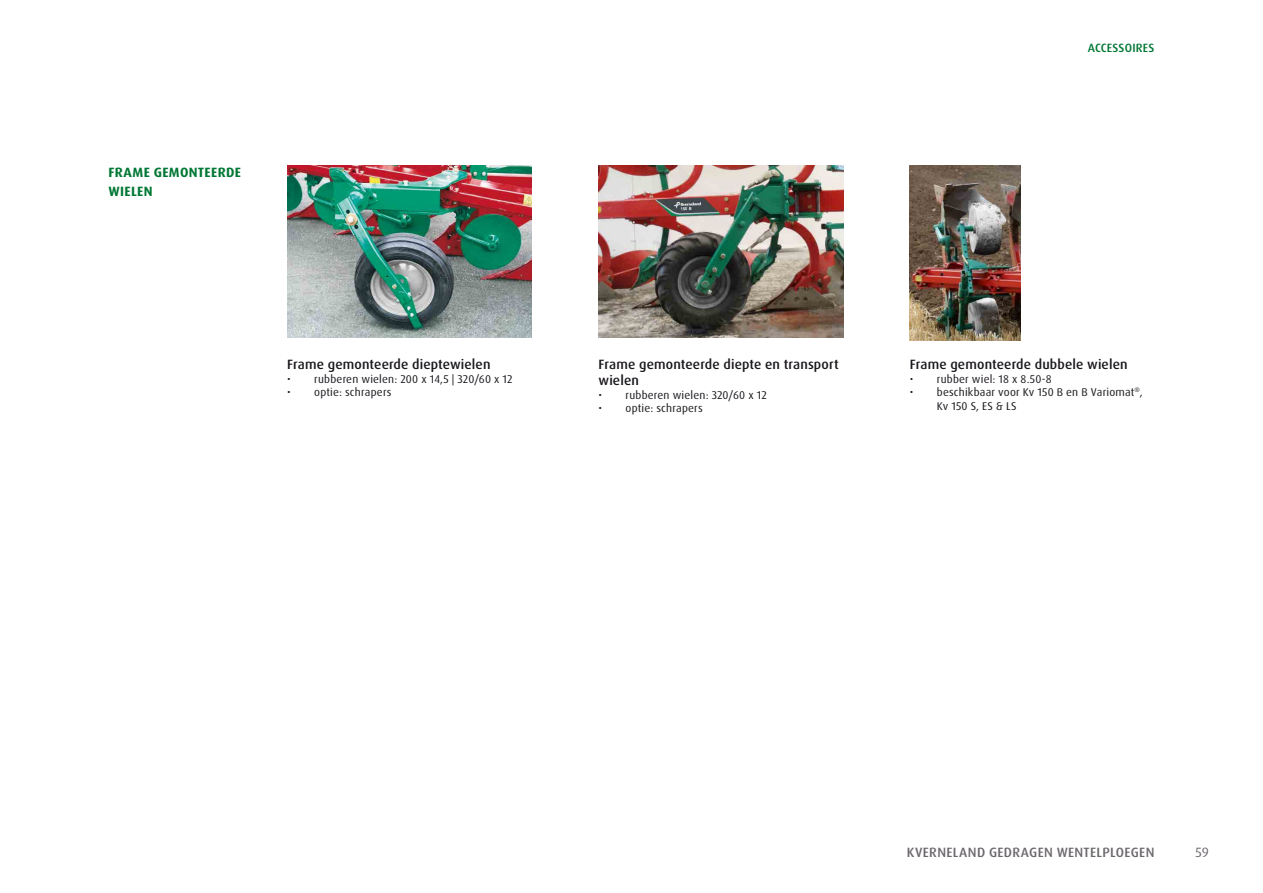
<style>
.page{position:relative;width:1263px;height:893px;background:#fff}
.page>*{position:absolute;margin:0;border:0;box-sizing:border-box;transform-origin:0 0}
.t1{font:500 13.5px/16.2px "Dax Pro";letter-spacing:.01em;color:#1a171c}
.t2{font:500 13.5px "Dax Pro";letter-spacing:.025em;color:#6c686d}
.t3{font:700 13.5px/19.5px "Dax Pro";letter-spacing:.025em;color:#007734}
.t4{font:13.5px "Dax Pro";color:#6c686d}
.t5{font:500 12px "Dax Pro";letter-spacing:.015em;color:#007734}
.t6{font:11.25px/13.5px "Dax Pro";letter-spacing:.015em;color:#1a171c}
</style>
<div class="page">
<img style="left:909px;top:165px;width:112px;height:175px">
<img style="left:598px;top:165px;width:245px;height:173px">
<img style="left:287px;top:165px;width:245px;height:173px">
<p class="t3" style="left:108px;top:163px;width:134px">FRAME GEMONTEERDE<br>WIELEN</p>
<p class="t1" style="left:287px;top:356px;width:205px">Frame gemonteerde dieptewielen</p>
<p class="t6" style="left:287px;top:372px;width:227px">• rubberen wielen: 200 x 14,5 | 320/60 x 12</p>
<p class="t6" style="left:287px;top:385px;width:106px">• optie: schrapers</p>
<p class="t5" style="left:1088px;top:40px;width:68px">ACCESSOIRES</p>
<p class="t1" style="left:598px;top:356px;width:242px">Frame gemonteerde diepte en transport wielen</p>
<p class="t6" style="left:598px;top:388px;width:170px">• rubberen wielen: 320/60 x 12</p>
<p class="t6" style="left:598px;top:402px;width:106px">• optie: schrapers</p>
<p class="t1" style="left:910px;top:356px;width:219px">Frame gemonteerde dubbele wielen</p>
<p class="t6" style="left:910px;top:372px;width:143px">• rubber wiel: 18 x 8.50-8</p>
<p class="t6" style="left:937px;top:385px;width:207px;text-indent:-27px">• beschikbaar voor Kv 150 B en B Variomat<sup>®</sup>,<br>Kv 150 S, ES &amp; LS</p>
<p class="t2" style="left:907px;top:843px;width:249px">KVERNELAND GEDRAGEN WENTELPLOEGEN</p>
<p class="t4" style="left:1195px;top:843px;width:15px">59</p>
</div>
